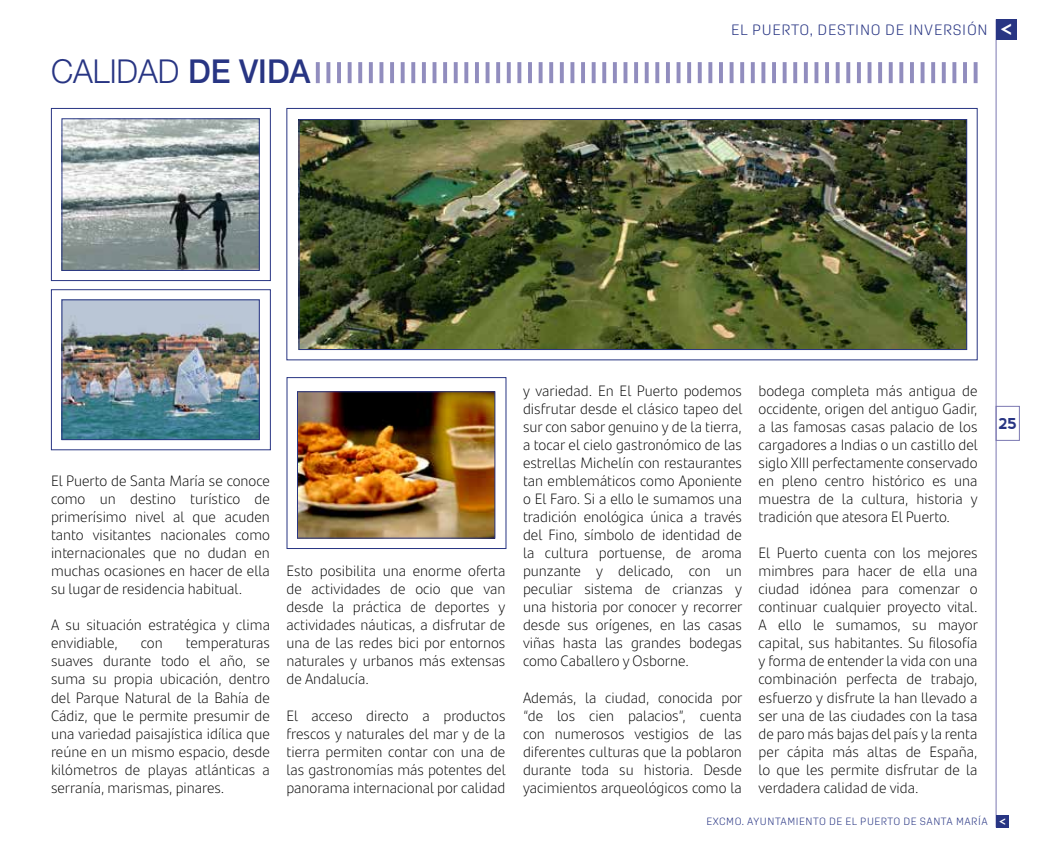
<style>
.page{position:relative;width:1063px;height:851px;background:#fff}
.page>*{position:absolute;margin:0;border:0;box-sizing:border-box;transform-origin:0 0}
.t1{font:300 33px "Helvetica Neue LT Std";color:#283583;scale:.95 1}
.t2{font:300 15px/18px "Santander Text W05";color:#000;text-align:justify}
.t3{font:300 15px "Aglet Sans";letter-spacing:.05em;color:#283583}
.t4{font:700 15px "nevis";color:#283583}
.t5{font:300 10.5px "Aglet Sans";letter-spacing:.05em;color:#283583}
.s1{font-weight:500}
</style>
<div class="page">
<hr style="left:996px;top:19px;width:1px;height:808px;background:#7b78b1">
<div style="left:996px;top:406px;width:24px;height:34px;border:1px solid #7b78b1"></div>
<div style="left:996px;top:19px;width:21px;height:21px;background:#283583"></div>
<div style="left:996px;top:814px;width:13px;height:13px;background:#283583"></div>
<div style="left:51px;top:108px;width:220px;height:173px;border:1px solid #283583"></div>
<div style="left:51px;top:289px;width:220px;height:161px;border:1px solid #283583"></div>
<div style="left:287px;top:377px;width:219px;height:172px;border:1px solid #283583"></div>
<div style="left:286px;top:108px;width:692px;height:252px;border:1px solid #283583"></div>
<img style="left:301px;top:121px;width:664px;height:226px">
<div style="left:299px;top:119px;width:668px;height:230px;border:1px solid #283583"></div>
<img style="left:299px;top:393px;width:194px;height:143px">
<div style="left:297px;top:391px;width:198px;height:147px;border:1px solid #283583"></div>
<img style="left:64px;top:121px;width:193px;height:147px">
<img style="left:64px;top:301px;width:193px;height:137px">
<div style="left:62px;top:299px;width:197px;height:141px;border:1px solid #283583"></div>
<svg style="left:316px;top:62px;width:4px;height:21px"></svg>
<svg style="left:326px;top:62px;width:4px;height:21px"></svg>
<hr style="left:337px;top:62px;width:4px;height:21px;background:#918dbe">
<svg style="left:348px;top:62px;width:4px;height:21px"></svg>
<svg style="left:358px;top:62px;width:4px;height:21px"></svg>
<svg style="left:369px;top:62px;width:4px;height:21px"></svg>
<svg style="left:379px;top:62px;width:4px;height:21px"></svg>
<hr style="left:390px;top:62px;width:4px;height:21px;background:#918dbe">
<svg style="left:401px;top:62px;width:4px;height:21px"></svg>
<svg style="left:411px;top:62px;width:4px;height:21px"></svg>
<svg style="left:422px;top:62px;width:4px;height:21px"></svg>
<hr style="left:433px;top:62px;width:3px;height:21px;background:#918dbe">
<svg style="left:443px;top:62px;width:4px;height:21px"></svg>
<svg style="left:454px;top:62px;width:4px;height:21px"></svg>
<svg style="left:464px;top:62px;width:4px;height:21px"></svg>
<hr style="left:475px;top:62px;width:4px;height:21px;background:#918dbe">
<svg style="left:486px;top:62px;width:4px;height:21px"></svg>
<svg style="left:496px;top:62px;width:4px;height:21px"></svg>
<svg style="left:507px;top:62px;width:4px;height:21px"></svg>
<svg style="left:517px;top:62px;width:4px;height:21px"></svg>
<hr style="left:528px;top:62px;width:4px;height:21px;background:#918dbe">
<svg style="left:539px;top:62px;width:4px;height:21px"></svg>
<svg style="left:549px;top:62px;width:4px;height:21px"></svg>
<svg style="left:560px;top:62px;width:4px;height:21px"></svg>
<svg style="left:570px;top:62px;width:4px;height:21px"></svg>
<hr style="left:581px;top:62px;width:4px;height:21px;background:#918dbe">
<svg style="left:592px;top:62px;width:4px;height:21px"></svg>
<svg style="left:602px;top:62px;width:4px;height:21px"></svg>
<svg style="left:613px;top:62px;width:4px;height:21px"></svg>
<hr style="left:624px;top:62px;width:3px;height:21px;background:#918dbe">
<svg style="left:634px;top:62px;width:4px;height:21px"></svg>
<svg style="left:645px;top:62px;width:4px;height:21px"></svg>
<svg style="left:655px;top:62px;width:4px;height:21px"></svg>
<hr style="left:666px;top:62px;width:4px;height:21px;background:#918dbe">
<svg style="left:677px;top:62px;width:4px;height:21px"></svg>
<svg style="left:687px;top:62px;width:4px;height:21px"></svg>
<svg style="left:698px;top:62px;width:4px;height:21px"></svg>
<svg style="left:708px;top:62px;width:4px;height:21px"></svg>
<hr style="left:719px;top:62px;width:4px;height:21px;background:#918dbe">
<svg style="left:730px;top:62px;width:4px;height:21px"></svg>
<svg style="left:740px;top:62px;width:4px;height:21px"></svg>
<svg style="left:751px;top:62px;width:4px;height:21px"></svg>
<svg style="left:761px;top:62px;width:4px;height:21px"></svg>
<hr style="left:772px;top:62px;width:4px;height:21px;background:#918dbe">
<svg style="left:783px;top:62px;width:4px;height:21px"></svg>
<svg style="left:793px;top:62px;width:4px;height:21px"></svg>
<svg style="left:804px;top:62px;width:4px;height:21px"></svg>
<hr style="left:815px;top:62px;width:3px;height:21px;background:#918dbe">
<hr style="left:825px;top:62px;width:4px;height:21px;background:#918dbe">
<svg style="left:836px;top:62px;width:4px;height:21px"></svg>
<svg style="left:846px;top:62px;width:4px;height:21px"></svg>
<svg style="left:857px;top:62px;width:4px;height:21px"></svg>
<hr style="left:868px;top:62px;width:3px;height:21px;background:#918dbe">
<svg style="left:878px;top:62px;width:4px;height:21px"></svg>
<svg style="left:889px;top:62px;width:4px;height:21px"></svg>
<svg style="left:899px;top:62px;width:4px;height:21px"></svg>
<hr style="left:910px;top:62px;width:4px;height:21px;background:#918dbe">
<svg style="left:921px;top:62px;width:4px;height:21px"></svg>
<svg style="left:931px;top:62px;width:4px;height:21px"></svg>
<svg style="left:942px;top:62px;width:4px;height:21px"></svg>
<svg style="left:952px;top:62px;width:4px;height:21px"></svg>
<hr style="left:963px;top:62px;width:4px;height:21px;background:#918dbe">
<svg style="left:974px;top:62px;width:4px;height:21px"></svg>
<h1 class="t1" style="left:51px;top:51px;width:275px">CALIDAD <span class="s1">DE VIDA</span></h1>
<p class="t3" style="left:731px;top:21px;width:258px">EL PUERTO, DESTINO DE INVERSIÓN</p>
<p class="t2" style="left:51px;top:471px;width:220px">El Puerto de Santa María se conoce como un destino turístico de primerísimo nivel al que acuden tanto visitantes nacionales como internacionales que no dudan en muchas ocasiones en hacer de ella su lugar de residencia habitual.</p>
<p class="t2" style="left:51px;top:615px;width:220px">A su situación estratégica y clima envidiable,</p>
<p class="t2" style="left:51px;top:633px;width:220px;text-indent:135px">temperaturas suaves durante todo el año, se suma su propia ubicación, dentro del Parque Natural de la Bahía de Cádiz, que le permite presumir de una variedad paisajística idílica que reúne en un mismo espacio, desde kilómetros de playas atlánticas a serranía, marismas, pinares.</p>
<p class="t2" style="left:141px;top:633px;width:23px">con</p>
<p class="t2" style="left:286px;top:561px;width:220px">Esto posibilita una enorme oferta de actividades de ocio que van desde la práctica de deportes y actividades náuticas, a disfrutar de una de las redes bici por entornos naturales y urbanos más extensas de Andalucía.</p>
<p class="t2" style="left:286px;top:705px;width:221px">El acceso directo a productos frescos y naturales del mar y de la tierra permiten contar con una de las gastronomías más potentes del panorama internacional por calidad</p>
<p class="t2" style="left:523px;top:381px;width:221px">y variedad. En El Puerto podemos disfrutar desde el clásico tapeo del sur con sabor genuino y de la tierra, a tocar el cielo gastronómico de las estrellas Michelín con restaurantes tan emblemáticos como Aponiente o El Faro. Si a ello le sumamos una tradición enológica única a través del Fino, símbolo de identidad de la cultura portuense, de aroma punzante y delicado, con un peculiar sistema de crianzas y una historia por conocer y recorrer desde sus orígenes, en las casas viñas hasta las grandes bodegas como Caballero y Osborne.</p>
<p class="t2" style="left:523px;top:687px;width:221px">Además, la ciudad, conocida por “de los cien palacios”, cuenta con numerosos vestigios de las diferentes culturas que la poblaron durante toda su historia. Desde yacimientos arqueológicos como la</p>
<p class="t2" style="left:759px;top:381px;width:221px">bodega completa más antigua de occidente, origen del antiguo Gadir, a las famosas casas palacio de los cargadores a Indias o un castillo del siglo XIII perfectamente conservado en pleno centro histórico es una muestra de la cultura, historia y tradición que atesora El Puerto.</p>
<p class="t2" style="left:759px;top:543px;width:221px">El Puerto cuenta con los mejores mimbres para hacer de ella una ciudad idónea para comenzar o continuar cualquier proyecto vital.<br>A ello le sumamos, su mayor capital, sus habitantes. Su filosofía y forma de entender la vida con una combinación perfecta de trabajo, esfuerzo y disfrute la han llevado a ser una de las ciudades con la tasa de paro más bajas del país y la renta per cápita más altas de España, lo que les permite disfrutar de la verdadera calidad de vida.</p>
<p class="t5" style="left:706px;top:815px;width:283px">EXCMO. AYUNTAMIENTO DE EL PUERTO DE SANTA MARÍA</p>
<p class="t4" style="left:998px;top:415px;width:20px">25</p>
</div>
